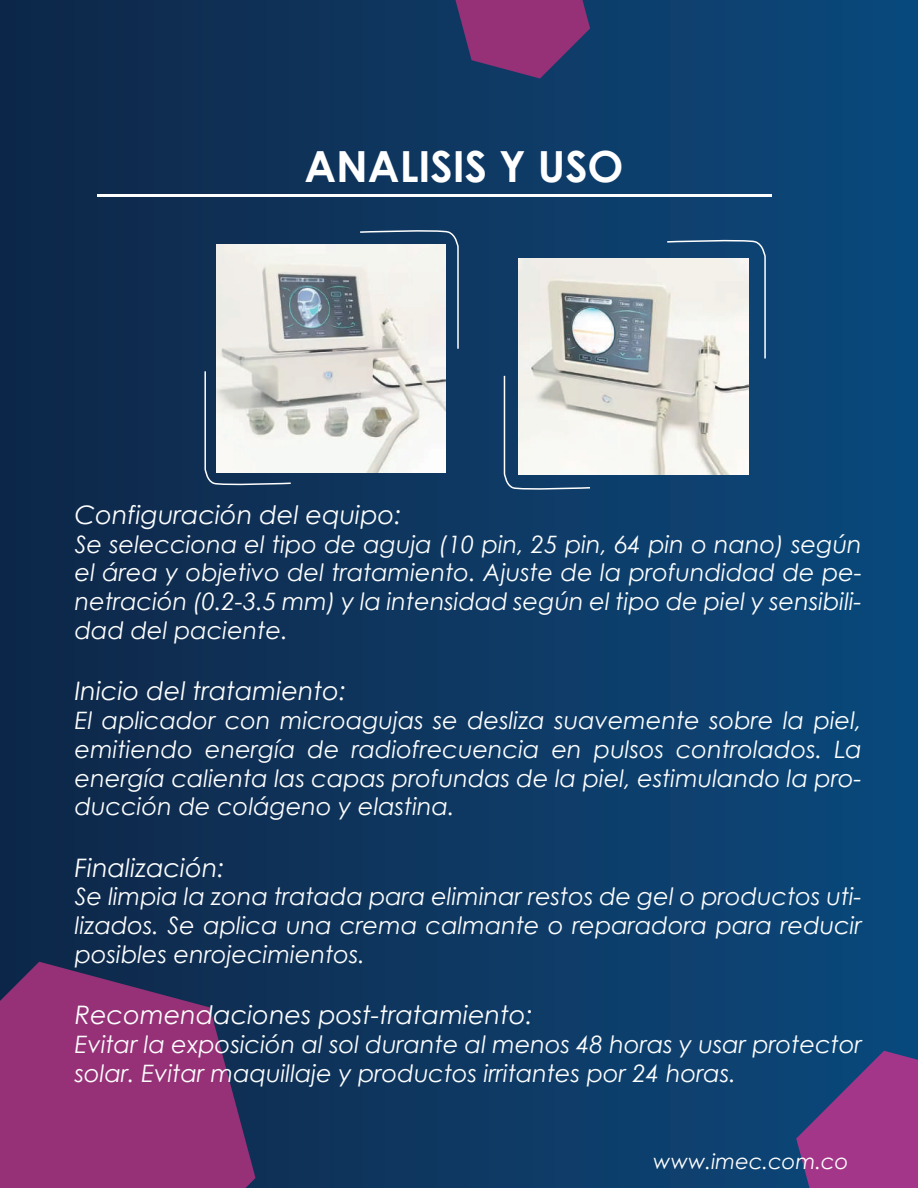
<style>
.page{position:relative;width:918px;height:1188px;background:#fff}
.page>*{position:absolute;margin:0;border:0;box-sizing:border-box;transform-origin:0 0}
.t1{font:700 42.9px "Century Gothic";color:#fff}
.t2{font:italic 25.5px "Century Gothic";color:#fdfefe}
.t3{font:italic 24px/28.8px "Century Gothic";color:#fdfefe;text-align:justify}
.t4{font:italic 21px "Century Gothic";color:#fff}
</style>
<div class="page">
<div style="left:0;top:0;width:918px;height:1188px;background:linear-gradient(to right,#102748,#0c4a7d)"></div>
<svg style="left:0;top:962px;width:255px;height:226px;background:#7d3070"></svg>
<hr style="left:97px;top:195px;width:674px;height:2px;background:#fff">
<svg style="left:796px;top:1051px;width:122px;height:137px;background:#7b3a84"></svg>
<svg style="left:455px;top:0;width:135px;height:79px;background:#713372"></svg>
<svg style="left:204px;top:370px;width:88px;height:118px;background:#324d6d"></svg>
<svg style="left:359px;top:227px;width:101px;height:123px;background:#254a6f"></svg>
<img style="left:217px;top:244px;width:229px;height:229px">
<svg style="left:503px;top:374px;width:89px;height:118px;background:#254d74"></svg>
<svg style="left:666px;top:237px;width:101px;height:123px;background:#2a5881"></svg>
<img style="left:518px;top:259px;width:230px;height:216px">
<h1 class="t1" style="left:304px;top:134px;width:321px">ANALISIS Y USO</h1>
<p class="t2" style="left:75px;top:497px;width:328px">Configuración del equipo:</p>
<p class="t3" style="left:75px;top:529px;width:789px">Se selecciona el tipo de aguja (10 pin, 25 pin, 64 pin o nano) según el área y objetivo del tratamiento. Ajuste de la profundidad de pe&shy;netración (0.2-3.5 mm) y la intensidad según el tipo de piel y sensibili&shy;dad del paciente.</p>
<p class="t2" style="left:75px;top:673px;width:273px">Inicio del tratamiento:</p>
<p class="t3" style="left:75px;top:706px;width:789px">El aplicador con microagujas se desliza suavemente sobre la piel, emitiendo energía de radiofrecuencia en pulsos controlados. La energía calienta las capas profundas de la piel, estimulando la pro&shy;ducción de colágeno y elastina.</p>
<p class="t2" style="left:75px;top:850px;width:151px">Finalización:</p>
<p class="t3" style="left:75px;top:882px;width:789px">Se limpia la zona tratada para eliminar restos de gel o productos uti&shy;lizados. Se aplica una crema calmante o reparadora para reducir posibles enrojecimientos.</p>
<p class="t2" style="left:75px;top:997px;width:460px">Recomendaciones post-tratamiento:</p>
<p class="t3" style="left:75px;top:1030px;width:789px">Evitar la exposición al sol durante al menos 48 horas y usar protector solar. Evitar maquillaje y productos irritantes por 24 horas.</p>
<p class="t4" style="left:653px;top:1147px;width:197px">www.imec.com.co</p>
</div>
